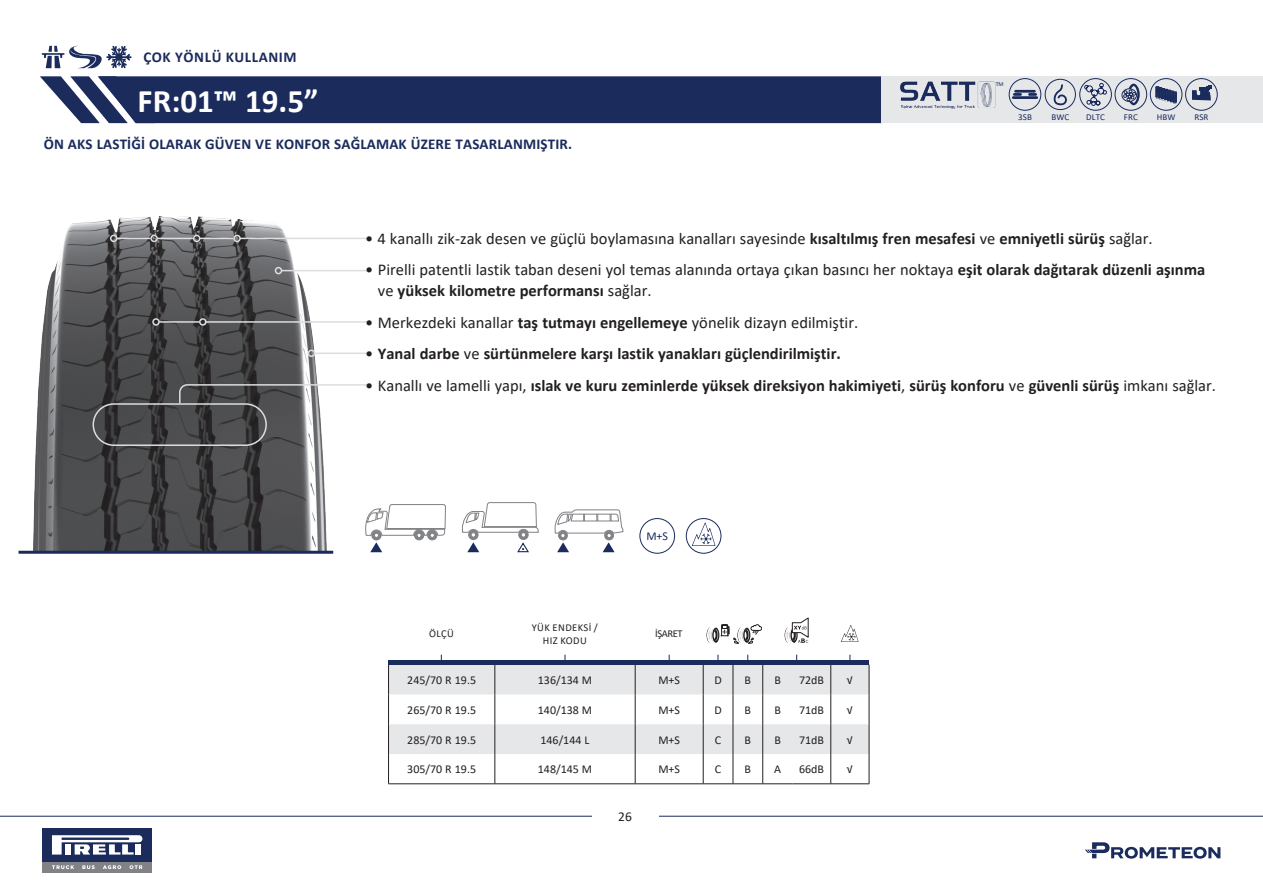
<style>
.page{position:relative;width:1263px;height:893px;background:#fff}
.page>*{position:absolute;margin:0;border:0;box-sizing:border-box;transform-origin:0 0}
.t1{font:700 33px "Calibri";color:#fff}
.Normale{font:16.5px/21px "Calibri";color:#231f20}
.Normale-2{font:700 16.5px "Calibri";color:#231f20}
.Normale-3{font:700 15px "Calibri";letter-spacing:.01em;color:#1a2b5c}
.Normale-4{font:700 15px "Calibri";letter-spacing:.04em;color:#1a2b5c}
.t2{font:13.5px "Calibri";color:#231f20}
.Normale-5{font:12px "Calibri";color:#231f20}
.Normale-6{font:12px "Calibri";color:#1a2b5c}
.t3{font:10.5px "Calibri";letter-spacing:.04em;color:#231f20}
.Normale-7{font:9px "Calibri";letter-spacing:.01em;color:#1a2b5c}
.t4{font:6px "Calibri";color:#1a2b5c}
.s1{font-weight:700}
.s2{font-weight:400}
</style>
<div class="page">
<div style="left:43px;top:828px;width:109px;height:45px;background:#808285"></div>
<div style="left:43px;top:828px;width:109px;height:34px;background:#1a2b5c"></div>
<svg style="left:52px;top:835px;width:90px;height:19px"></svg>
<div style="left:65px;top:844px;width:6px;height:10px;background:#fff"></div>
<div style="left:135px;top:844px;width:6px;height:10px;background:#fff"></div>
<svg style="left:52px;top:865px;width:22px;height:4px"></svg>
<svg style="left:82px;top:865px;width:13px;height:4px"></svg>
<svg style="left:103px;top:865px;width:18px;height:4px"></svg>
<svg style="left:130px;top:865px;width:12px;height:4px"></svg>
<svg style="left:1085px;top:842px;width:135px;height:17px"></svg>
<hr style="left:0;top:816px;width:1263px;height:1px;background:#1a2b5c">
<div style="left:592px;top:809px;width:66px;height:14px;background:#fff"></div>
<svg style="left:40px;top:76px;width:842px;height:47px;background:#263664"></svg>
<img style="left:27px;top:216px;width:309px;height:336px">
<div style="left:882px;top:76px;width:381px;height:47px;background:#e6e7e9"></div>
<hr style="left:388px;top:754px;width:1px;height:30px;background:#231f20">
<hr style="left:495px;top:754px;width:1px;height:30px;background:#231f20">
<hr style="left:635px;top:754px;width:1px;height:30px;background:#231f20">
<hr style="left:703px;top:754px;width:1px;height:30px;background:#231f20">
<hr style="left:733px;top:754px;width:1px;height:30px;background:#231f20">
<hr style="left:762px;top:754px;width:1px;height:30px;background:#231f20">
<hr style="left:830px;top:754px;width:1px;height:30px;background:#231f20">
<hr style="left:869px;top:754px;width:1px;height:30px;background:#231f20">
<hr style="left:388px;top:783px;width:107px;height:1px;background:#231f20">
<hr style="left:495px;top:783px;width:140px;height:1px;background:#231f20">
<hr style="left:635px;top:783px;width:68px;height:1px;background:#231f20">
<hr style="left:703px;top:783px;width:30px;height:1px;background:#231f20">
<hr style="left:733px;top:783px;width:30px;height:1px;background:#231f20">
<svg style="left:763px;top:783px;width:29px;height:1px"></svg>
<hr style="left:792px;top:783px;width:39px;height:1px;background:#231f20">
<hr style="left:831px;top:783px;width:38px;height:1px;background:#231f20">
<svg style="left:42px;top:46px;width:90px;height:22px"></svg>
<div style="left:1009px;top:78px;width:32px;height:33px;border:1px solid #1a2b5c;border-radius:50%"></div>
<svg style="left:1028px;top:93px;width:9px;height:3px"></svg>
<hr style="left:1014px;top:90px;width:22px;height:3px;background:#1a2b5c;border-radius:2px">
<svg style="left:1013px;top:93px;width:9px;height:3px"></svg>
<hr style="left:1012px;top:96px;width:26px;height:3px;background:#1a2b5c;border-radius:2px">
<div style="left:1150px;top:78px;width:32px;height:33px;border:1px solid #1a2b5c;border-radius:50%"></div>
<svg style="left:1155px;top:86px;width:22px;height:18px"></svg>
<div style="left:1045px;top:79px;width:31px;height:31px;border:1px solid #1a2b5c;border-radius:50%"></div>
<svg style="left:1053px;top:84px;width:14px;height:21px"></svg>
<img style="left:900px;top:81px;width:96px;height:28px">
<div style="left:1079px;top:78px;width:33px;height:33px;border:1px solid #1a2b5c;border-radius:50%"></div>
<svg style="left:1084px;top:83px;width:23px;height:23px"></svg>
<div style="left:1185px;top:78px;width:33px;height:33px;border:1px solid #1a2b5c;border-radius:50%"></div>
<svg style="left:1192px;top:86px;width:19px;height:14px"></svg>
<div style="left:1114px;top:78px;width:33px;height:33px;border:1px solid #1a2b5c;border-radius:50%"></div>
<div style="left:1122px;top:89px;width:15px;height:13px;border:1px solid #1a2b5c;border-radius:50%"></div>
<svg style="left:1123px;top:84px;width:17px;height:21px"></svg>
<svg style="left:365px;top:504px;width:81px;height:48px"></svg>
<svg style="left:554px;top:509px;width:70px;height:43px"></svg>
<svg style="left:462px;top:502px;width:77px;height:51px"></svg>
<hr style="left:314px;top:353px;width:54px;height:1px;background:#dcdddf">
<div style="left:308px;top:350px;width:7px;height:7px;border:2px solid #dcdddf;border-radius:50%"></div>
<hr style="left:281px;top:270px;width:87px;height:1px;background:#dcdddf">
<div style="left:275px;top:267px;width:7px;height:7px;border:2px solid #dcdddf;border-radius:50%"></div>
<svg style="left:178px;top:383px;width:191px;height:22px"></svg>
<div style="left:93px;top:403px;width:174px;height:43px;border:2px solid #dcdddf;border-radius:21px"></div>
<hr style="left:117px;top:238px;width:33px;height:1px;background:#dcdddf">
<div style="left:110px;top:235px;width:7px;height:7px;border:2px solid #dcdddf;border-radius:50%"></div>
<hr style="left:157px;top:238px;width:36px;height:1px;background:#dcdddf">
<div style="left:150px;top:235px;width:8px;height:7px;border:2px solid #dcdddf;border-radius:50%"></div>
<hr style="left:200px;top:238px;width:33px;height:1px;background:#dcdddf">
<div style="left:193px;top:235px;width:7px;height:7px;border:2px solid #dcdddf;border-radius:50%"></div>
<hr style="left:240px;top:238px;width:130px;height:1px;background:#dcdddf">
<div style="left:233px;top:235px;width:8px;height:7px;border:2px solid #dcdddf;border-radius:50%"></div>
<hr style="left:206px;top:321px;width:161px;height:2px;background:#dcdddf">
<div style="left:199px;top:318px;width:8px;height:8px;border:2px solid #dcdddf;border-radius:50%"></div>
<hr style="left:159px;top:321px;width:40px;height:2px;background:#dcdddf">
<div style="left:152px;top:318px;width:8px;height:8px;border:2px solid #dcdddf;border-radius:50%"></div>
<hr style="left:19px;top:551px;width:314px;height:3px;background:#1a2b5c">
<div style="left:639px;top:518px;width:36px;height:36px;border:1px solid #1a2b5c;border-radius:50%"></div>
<svg style="left:692px;top:522px;width:23px;height:24px"></svg>
<div style="left:686px;top:518px;width:35px;height:36px;border:1px solid #1a2b5c;border-radius:50%"></div>
<svg style="left:706px;top:624px;width:56px;height:20px"></svg>
<svg style="left:785px;top:617px;width:24px;height:26px"></svg>
<svg style="left:841px;top:625px;width:17px;height:17px"></svg>
<svg style="left:388px;top:655px;width:482px;height:99px"></svg>
<p class="Normale-4" style="left:143px;top:46px;width:155px">ÇOK YÖNLÜ KULLANIM</p>
<p class="t1" style="left:138px;top:78px;width:182px">FR:01™ 19.5”</p>
<p class="Normale-3" style="left:44px;top:133px;width:530px">ÖN AKS LASTİĞİ OLARAK GÜVEN VE KONFOR SAĞLAMAK ÜZERE TASARLANMIŞTIR.</p>
<p class="t4" style="left:996px;top:79px;width:10px">TM</p>
<p class="Normale-7" style="left:1018px;top:110px;width:15px">3SB</p>
<p class="Normale-7" style="left:1051px;top:110px;width:19px">BWC</p>
<p class="Normale-7" style="left:1157px;top:110px;width:20px">HBW</p>
<p class="Normale-7" style="left:1086px;top:110px;width:20px">DLTC</p>
<p class="Normale-7" style="left:1124px;top:110px;width:15px">FRC</p>
<p class="Normale-7" style="left:1194px;top:110px;width:16px">RSR</p>
<p class="Normale" style="left:365px;top:227px;width:789px">• 4 kanallı zik-zak desen ve güçlü boylamasına kanalları sayesinde <span class="s1">kısaltılmış fren mesafesi</span> ve <span class="s1">emniyetli sürüş</span> sağlar.</p>
<p class="Normale" style="left:378px;top:259px;width:829px;text-indent:-13px">• Pirelli patentli lastik taban deseni yol temas alanında ortaya çıkan basıncı her noktaya <span class="s1">eşit olarak dağıtarak düzenli aşınma </span>ve <span class="s1">yüksek kilometre performansı</span> sağlar.</p>
<p class="Normale" style="left:365px;top:311px;width:495px">• Merkezdeki kanallar <span class="s1">taş tutmayı engellemeye</span> yönelik dizayn edilmiştir.</p>
<p class="Normale-2" style="left:365px;top:342px;width:477px"><span class="s2">•</span> Yanal darbe <span class="s2">ve</span> sürtünmelere karşı lastik yanakları güçlendirilmiştir.</p>
<p class="Normale-2" style="left:365px;top:374px;width:852px"><span class="s2">• Kanallı ve lamelli yapı,</span> ıslak ve kuru zeminlerde yüksek direksiyon hakimiyeti<span class="s2">,</span> sürüş konforu <span class="s2">ve</span> güvenli sürüş <span class="s2">imkanı sağlar.</span></p>
<p class="t3" style="left:429px;top:627px;width:26px">ÖLÇÜ</p>
<p class="t3" style="left:532px;top:620px;width:68px">YÜK ENDEKSİ /</p>
<p class="t3" style="left:543px;top:633px;width:46px">HIZ KODU</p>
<p class="Normale-6" style="left:647px;top:528px;width:23px">M+S</p>
<p class="t3" style="left:655px;top:627px;width:29px">İŞARET</p>
<p class="Normale-5" style="left:407px;top:672px;width:70px">245/70 R 19.5</p>
<p class="Normale-5" style="left:538px;top:672px;width:56px">136/134 M</p>
<p class="Normale-5" style="left:658px;top:672px;width:23px">M+S</p>
<p class="Normale-5" style="left:714px;top:672px;width:9px">D</p>
<p class="Normale-5" style="left:745px;top:672px;width:8px">B</p>
<p class="Normale-5" style="left:774px;top:672px;width:8px">B</p>
<p class="Normale-5" style="left:799px;top:672px;width:26px">72dB</p>
<p class="Normale-5" style="left:847px;top:672px;width:7px">√</p>
<p class="Normale-5" style="left:407px;top:702px;width:70px">265/70 R 19.5</p>
<p class="Normale-5" style="left:538px;top:702px;width:56px">140/138 M</p>
<p class="Normale-5" style="left:658px;top:702px;width:23px">M+S</p>
<p class="Normale-5" style="left:714px;top:702px;width:9px">D</p>
<p class="Normale-5" style="left:745px;top:702px;width:8px">B</p>
<p class="Normale-5" style="left:774px;top:702px;width:8px">B</p>
<p class="Normale-5" style="left:799px;top:702px;width:26px">71dB</p>
<p class="Normale-5" style="left:847px;top:702px;width:7px">√</p>
<p class="Normale-5" style="left:407px;top:731px;width:70px">285/70 R 19.5</p>
<p class="Normale-5" style="left:540px;top:731px;width:51px">146/144 L</p>
<p class="Normale-5" style="left:658px;top:731px;width:23px">M+S</p>
<p class="Normale-5" style="left:715px;top:731px;width:8px">C</p>
<p class="Normale-5" style="left:745px;top:731px;width:8px">B</p>
<p class="Normale-5" style="left:774px;top:731px;width:8px">B</p>
<p class="Normale-5" style="left:799px;top:731px;width:26px">71dB</p>
<p class="Normale-5" style="left:847px;top:731px;width:7px">√</p>
<p class="Normale-5" style="left:407px;top:761px;width:70px">305/70 R 19.5</p>
<p class="Normale-5" style="left:538px;top:761px;width:56px">148/145 M</p>
<p class="Normale-5" style="left:658px;top:761px;width:23px">M+S</p>
<p class="Normale-5" style="left:715px;top:761px;width:8px">C</p>
<p class="Normale-5" style="left:745px;top:761px;width:8px">B</p>
<p class="Normale-5" style="left:774px;top:761px;width:8px">A</p>
<p class="Normale-5" style="left:799px;top:761px;width:26px">66dB</p>
<p class="Normale-5" style="left:847px;top:761px;width:7px">√</p>
<p class="t2" style="left:618px;top:807px;width:15px">26</p>
</div>
